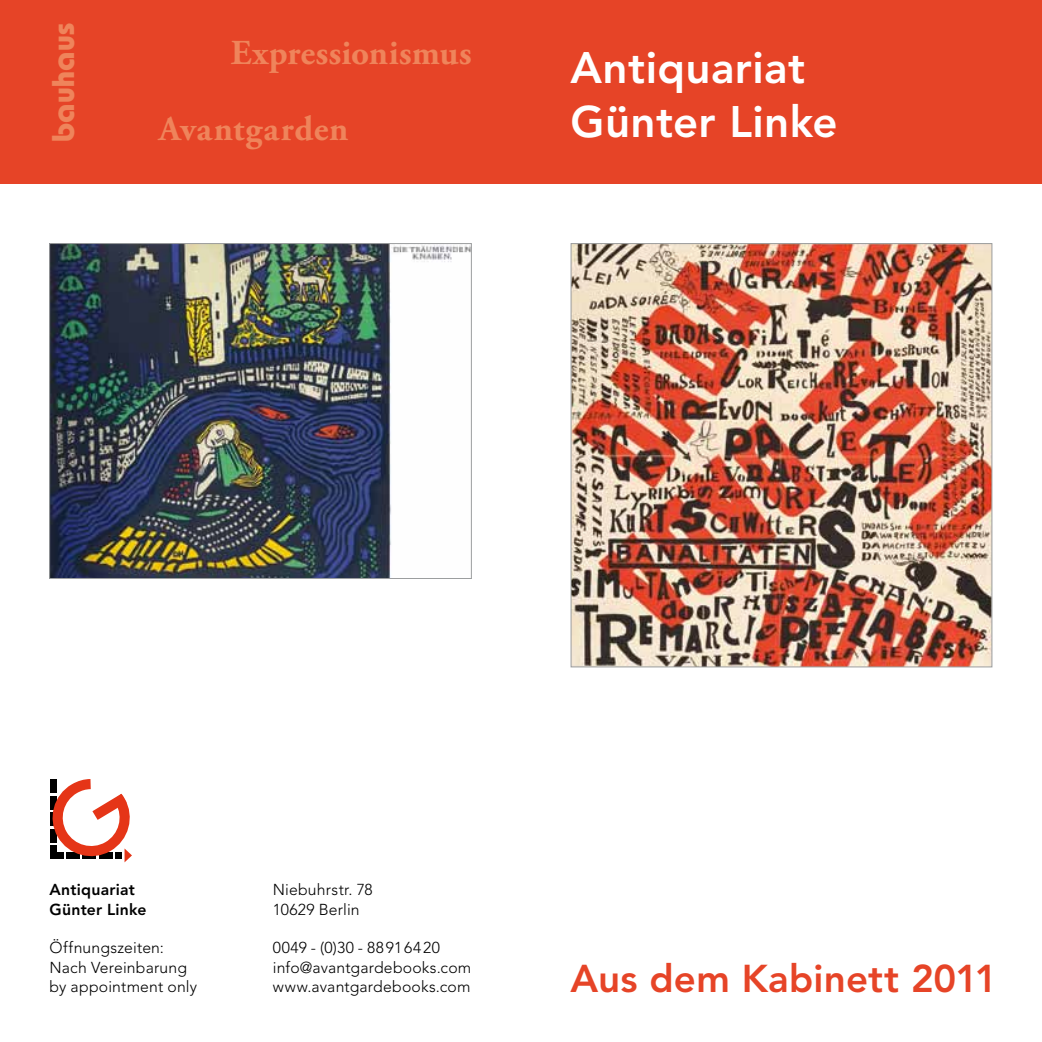
<style>
.page{position:relative;width:1042px;height:1042px;background:#fff}
.page>*{position:absolute;margin:0;border:0;box-sizing:border-box;transform-origin:0 0}
.t1{font:800 43.75px/54.2px "Avenir LT Std";letter-spacing:.01em;color:#fff}
.t2{font:800 38.5px "Avenir LT Std";letter-spacing:.005em;color:#e64427}
.t3{font:700 35px/75.2px "Adobe Garamond Pro";letter-spacing:.015em;color:#ef845b}
.t4{font:700 31.5px "Bauhaus";letter-spacing:.01em;color:#ef845b}
.t5{font:300 15.75px/19.4px "Avenir LT Std";letter-spacing:.01em;color:#000}
.t6{font:800 15.75px/19.4px "Avenir LT Std";letter-spacing:.015em;color:#000}
</style>
<div class="page">
<div style="left:0;top:0;width:1042px;height:184px;background:#e64427"></div>
<img style="left:572px;top:245px;width:418px;height:420px">
<img style="left:51px;top:245px;width:419px;height:332px">
<div style="left:49px;top:243px;width:423px;height:336px;border:1px solid #9c9e9f"></div>
<svg style="left:50px;top:779px;width:82px;height:84px"></svg>
<h3 class="t4" style="left:44px;top:142px;width:121px;rotate:-90deg">bauhaus</h3>
<h3 class="t3" style="left:159px;top:16px;width:314px;text-indent:72px">Expressionismus<br>Avantgarden</h3>
<h1 class="t1" style="left:570px;top:41px;width:268px">Antiquariat<br>Günter Linke</h1>
<p class="t6" style="left:50px;top:880px;width:98px">Antiquariat<br>Günter Linke</p>
<p class="t5" style="left:50px;top:938px;width:149px">Öffnungszeiten:<br>Nach Vereinbarung by appointment only</p>
<p class="t5" style="left:273px;top:880px;width:101px">Niebuhrstr. 78<br>10629 Berlin</p>
<p class="t5" style="left:273px;top:938px;width:200px">0049 - (0)30 - 88916420 info@avantgardebooks.com www.avantgardebooks.com</p>
<h2 class="t2" style="left:570px;top:955px;width:428px">Aus dem Kabinett 2011</h2>
</div>
